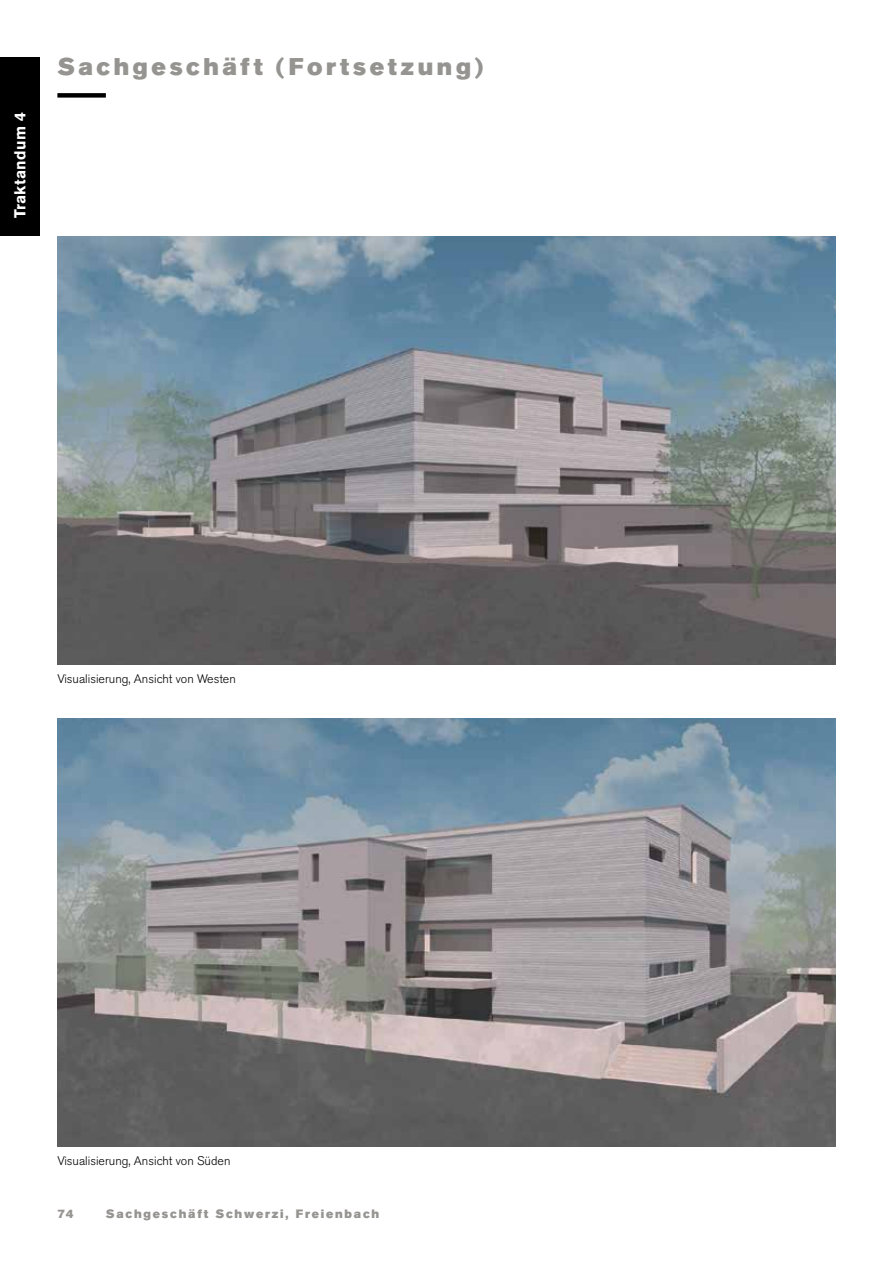
<style>
.page{position:relative;width:893px;height:1263px;background:#fff}
.page>*{position:absolute;margin:0;border:0;box-sizing:border-box;transform-origin:0 0}
.t1{font:24px "Akzidenz Grotesk BE Super";letter-spacing:.15em;color:#959490}
.t2{font:700 15.75px "Akzidenz Grotesk BE";letter-spacing:.02em;color:#fff}
.t3{font:300 12.3px "Akzidenz Grotesk BE";color:#000}
.t4{font:12px "Akzidenz Grotesk BE Super";letter-spacing:.15em;color:#959490}
</style>
<div class="page">
<img style="left:57px;top:236px;width:779px;height:429px">
<img style="left:57px;top:718px;width:779px;height:429px">
<div style="left:57px;top:93px;width:49px;height:5px;background:#000"></div>
<div style="left:0;top:57px;width:40px;height:179px;background:#000"></div>
<p class="t2" style="left:11px;top:218px;width:107px;rotate:-90deg">Traktandum 4</p>
<h1 class="t1" style="left:57px;top:53px;width:427px">Sachgeschäft (Fortsetzung)</h1>
<p class="t3" style="left:57px;top:671px;width:180px">Visualisierung, Ansicht von Westen</p>
<p class="t3" style="left:57px;top:1153px;width:175px">Visualisierung, Ansicht von Süden</p>
<p class="t4" style="left:57px;top:1207px;width:18px">74</p>
<p class="t4" style="left:106px;top:1207px;width:275px">Sachgeschäft Schwerzi, Freienbach</p>
</div>
